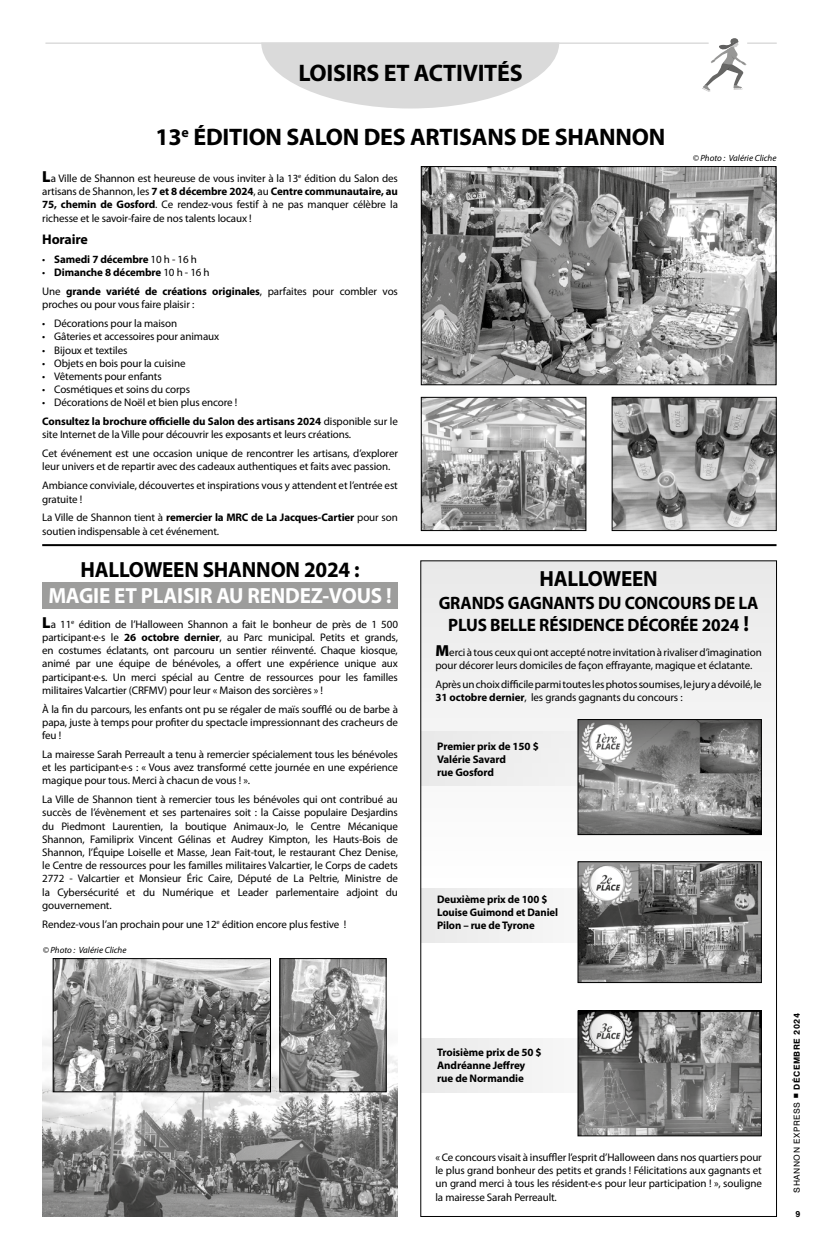
<style>
.page{position:relative;width:819px;height:1260px;background:#fff}
.page>*{position:absolute;margin:0;border:0;box-sizing:border-box;transform-origin:0 0}
.t1{font:700 24px "Myriad Pro";letter-spacing:-.01em;color:#000}
.t2{font:700 22px "Myriad Pro";letter-spacing:-.01em;color:#000;scale:.96 1}
.t3{font:700 22px "Myriad Pro";letter-spacing:-.01em;color:#fff;scale:.96 1}
.t4{font:700 18px/22px "Myriad Pro";letter-spacing:-.01em;color:#000;text-align:center;scale:.96 1}
.t5{font:700 14px "Myriad Pro";letter-spacing:-.01em;color:#000}
.t6{font:11px/13.2px "Myriad Pro";letter-spacing:-.01em;color:#000;text-align:justify}
.t7{font:700 11px/13.2px "Myriad Pro";letter-spacing:-.01em;color:#000}
.t8{font:italic 9px "Myriad Pro";color:#000}
.t9{font:9px "Nimbus San";letter-spacing:.05em;color:#000}
.t10{font:700 9px "Nimbus San";color:#000}
.s1{font-weight:900;font-size:16px}
.s2{font-weight:700}
.s3{font-weight:400}
.s4{font-size:22px}
</style>
<div class="page">
<div style="left:421px;top:561px;width:356px;height:317px;background:#f1f1f1"></div>
<div style="left:421px;top:732px;width:225px;height:54px;background:#e9e9e9"></div>
<div style="left:421px;top:889px;width:225px;height:54px;background:#f0f0f0"></div>
<div style="left:421px;top:1038px;width:225px;height:54px;background:#f0f0f0"></div>
<img style="left:43px;top:997px;width:354px;height:220px">
<img style="left:423px;top:168px;width:352px;height:215px">
<div style="left:421px;top:166px;width:356px;height:219px;border:1px solid #000"></div>
<img style="left:580px;top:721px;width:180px;height:112px">
<div style="left:578px;top:719px;width:184px;height:116px;border:1px solid #000"></div>
<img style="left:580px;top:863px;width:180px;height:118px">
<div style="left:578px;top:861px;width:184px;height:122px;border:1px solid #000"></div>
<img style="left:580px;top:1012px;width:180px;height:122px">
<div style="left:578px;top:1010px;width:184px;height:126px;border:1px solid #000"></div>
<img style="left:55px;top:960px;width:214px;height:130px">
<div style="left:53px;top:958px;width:218px;height:134px;border:1px solid #000"></div>
<img style="left:281px;top:960px;width:104px;height:130px">
<div style="left:279px;top:958px;width:108px;height:134px;border:1px solid #000"></div>
<img style="left:423px;top:399px;width:161px;height:130px">
<div style="left:421px;top:397px;width:165px;height:134px;border:1px solid #000"></div>
<img style="left:614px;top:399px;width:161px;height:130px">
<div style="left:612px;top:397px;width:165px;height:134px;border:1px solid #000"></div>
<hr style="left:45px;top:42px;width:664px;height:2px;background:#dadada">
<hr style="left:747px;top:42px;width:30px;height:2px;background:#dadada">
<svg style="left:261px;top:44px;width:298px;height:65px"></svg>
<hr style="left:42px;top:544px;width:735px;height:2px;background:#000">
<div style="left:42px;top:582px;width:356px;height:26px;background:#9d9d9c"></div>
<svg style="left:702px;top:38px;width:45px;height:54px"></svg>
<h1 class="t1" style="left:298px;top:57px;width:226px">LOISIRS ET ACTIVITÉS</h1>
<h1 class="t1" style="left:156px;top:121px;width:511px">13<sup>e</sup> ÉDITION SALON DES ARTISANS DE SHANNON</h1>
<p class="t6" style="left:42px;top:172px;width:357px"><span class="s1">L</span>a Ville de Shannon est heureuse de vous inviter à la 13<sup>e</sup> édition du Salon des artisans de Shannon, les <span class="s2">7 et 8 décembre 2024</span>, au <span class="s2">Centre communautaire, au 75, chemin de Gosford</span>. Ce rendez-vous festif à ne pas manquer célèbre la richesse et le savoir-faire de nos talents locaux !</p>
<p class="t5" style="left:42px;top:230px;width:47px">Horaire</p>
<p class="t7" style="left:42px;top:252px;width:156px"><span class="s3">•</span> Samedi 7 décembre <span class="s3">10 h - 16 h</span></p>
<p class="t7" style="left:42px;top:263px;width:357px;line-height:18.9px"><span class="s3">•</span> Dimanche 8 décembre <span class="s3">10 h - 16 h<br>Une</span> grande variété de créations originales<span class="s3">, parfaites pour combler vos</span></p>
<p class="t6" style="left:42px;top:298px;width:154px">proches ou pour vous faire plaisir :</p>
<p class="t6" style="left:42px;top:317px;width:136px">• Décorations pour la maison</p>
<p class="t6" style="left:42px;top:330px;width:179px">• Gâteries et accessoires pour animaux</p>
<p class="t6" style="left:42px;top:343px;width:87px">• Bijoux et textiles</p>
<p class="t6" style="left:42px;top:356px;width:145px">• Objets en bois pour la cuisine</p>
<p class="t6" style="left:42px;top:369px;width:121px">• Vêtements pour enfants</p>
<p class="t6" style="left:42px;top:383px;width:149px">• Cosmétiques et soins du corps</p>
<p class="t7" style="left:42px;top:393px;width:357px;line-height:18.9px"><span class="s3">• Décorations de Noël et bien plus encore !<br></span>Consultez la brochure officielle du Salon des artisans 2024 <span class="s3">disponible sur le</span></p>
<p class="t6" style="left:42px;top:425px;width:357px;line-height:18.9px">site Internet de la Ville pour découvrir les exposants et leurs créations.<br>Cet événement est une occasion unique de rencontrer les artisans, d’explorer</p>
<p class="t6" style="left:42px;top:457px;width:357px;line-height:18.9px">leur univers et de repartir avec des cadeaux authentiques et faits avec passion.<br>Ambiance conviviale, découvertes et inspirations vous y attendent et l’entrée est</p>
<p class="t6" style="left:42px;top:489px;width:357px;line-height:18.9px">gratuite !<br>La Ville de Shannon tient à <span class="s2">remercier la MRC de La Jacques-Cartier</span> pour son</p>
<p class="t6" style="left:42px;top:524px;width:179px">soutien indispensable à cet événement.</p>
<p class="t8" style="left:693px;top:152px;width:85px">© Photo : Valérie Cliche</p>
<h2 class="t2" style="left:81px;top:556px;width:292px">HALLOWEEN SHANNON 2024 :</h2>
<h2 class="t3" style="left:48px;top:582px;width:359px">MAGIE ET PLAISIR AU RENDEZ-VOUS !</h2>
<p class="t6" style="left:42px;top:617px;width:357px"><span class="s1">L</span>a 11<sup>e</sup> édition de l’Halloween Shannon a fait le bonheur de près de 1 500 participant·e·s le <span class="s2">26 octobre dernier</span>, au Parc municipal. Petits et grands, en costumes éclatants, ont parcouru un sentier réinventé. Chaque kiosque, animé par une équipe de bénévoles, a offert une expérience unique aux participant·e·s. Un merci spécial au Centre de ressources pour les familles militaires Valcartier (CRFMV) pour leur « Maison des sorcières » !</p>
<p class="t6" style="left:42px;top:702px;width:357px">À la fin du parcours, les enfants ont pu se régaler de maïs soufflé ou de barbe à papa, juste à temps pour profiter du spectacle impressionnant des cracheurs de feu !</p>
<p class="t6" style="left:42px;top:748px;width:357px">La mairesse Sarah Perreault a tenu à remercier spécialement tous les bénévoles et les participant·e·s : « Vous avez transformé cette journée en une expérience magique pour tous. Merci à chacun de vous ! ».</p>
<p class="t6" style="left:42px;top:793px;width:357px">La Ville de Shannon tient à remercier tous les bénévoles qui ont contribué au succès de l’évènement et ses partenaires soit : la Caisse populaire Desjardins du Piedmont Laurentien, la boutique Animaux-Jo, le Centre Mécanique Shannon, Familiprix Vincent Gélinas et Audrey Kimpton, les Hauts-Bois de Shannon, l’Équipe Loiselle et Masse, Jean Fait-tout, le restaurant Chez Denise, le Centre de ressources pour les familles militaires Valcartier, le Corps de cadets 2772 - Valcartier et Monsieur Éric Caire, Député de La Peltrie, Ministre de la Cybersécurité et du Numérique et Leader parlementaire adjoint du gouvernement.</p>
<p class="t6" style="left:42px;top:917px;width:306px">Rendez-vous l’an prochain pour une 12<sup>e</sup> édition encore plus festive !</p>
<p class="t8" style="left:43px;top:944px;width:85px">© Photo : Valérie Cliche</p>
<h2 class="t2" style="left:539px;top:565px;width:125px">HALLOWEEN</h2>
<h3 class="t4" style="left:439px;top:591px;width:335px">GRANDS GAGNANTS DU CONCOURS DE LA<br>PLUS BELLE RÉSIDENCE DÉCORÉE 2024 <span class="s4">!</span></h3>
<p class="t6" style="left:435px;top:645px;width:328px"><span class="s1">M</span>erci à tous ceux qui ont accepté notre invitation à rivaliser d’imagination pour décorer leurs domiciles de façon effrayante, magique et éclatante.</p>
<p class="t6" style="left:435px;top:677px;width:328px">Après un choix difficile parmi toutes les photos soumises, le jury a dévoilé, le<br><span class="s2">31 octobre dernier</span>, les grands gagnants du concours :</p>
<p class="t7" style="left:437px;top:739px;width:103px">Premier prix de 150 $<br>Valérie Savard<br>rue Gosford</p>
<p class="t7" style="left:437px;top:892px;width:122px">Deuxième prix de 100 $<br>Louise Guimond et Daniel<br>Pilon – rue de Tyrone</p>
<p class="t7" style="left:437px;top:1045px;width:106px">Troisième prix de 50 $<br>Andréanne Jeffrey rue de Normandie</p>
<p class="t6" style="left:435px;top:1150px;width:328px">« Ce concours visait à insuffler l’esprit d’Halloween dans nos quartiers pour le plus grand bonheur des petits et grands ! Félicitations aux gagnants et un grand merci à tous les résident·e·s pour leur participation ! », souligne la mairesse Sarah Perreault.</p>
<p class="t9" style="left:792px;top:1193px;width:181px;rotate:-90deg">SHANNON EXPRESS ■ <span class="s2">DÉCEMBRE 2024</span></p>
<p class="t10" style="left:795px;top:1209px;width:7px">9</p>
</div>
